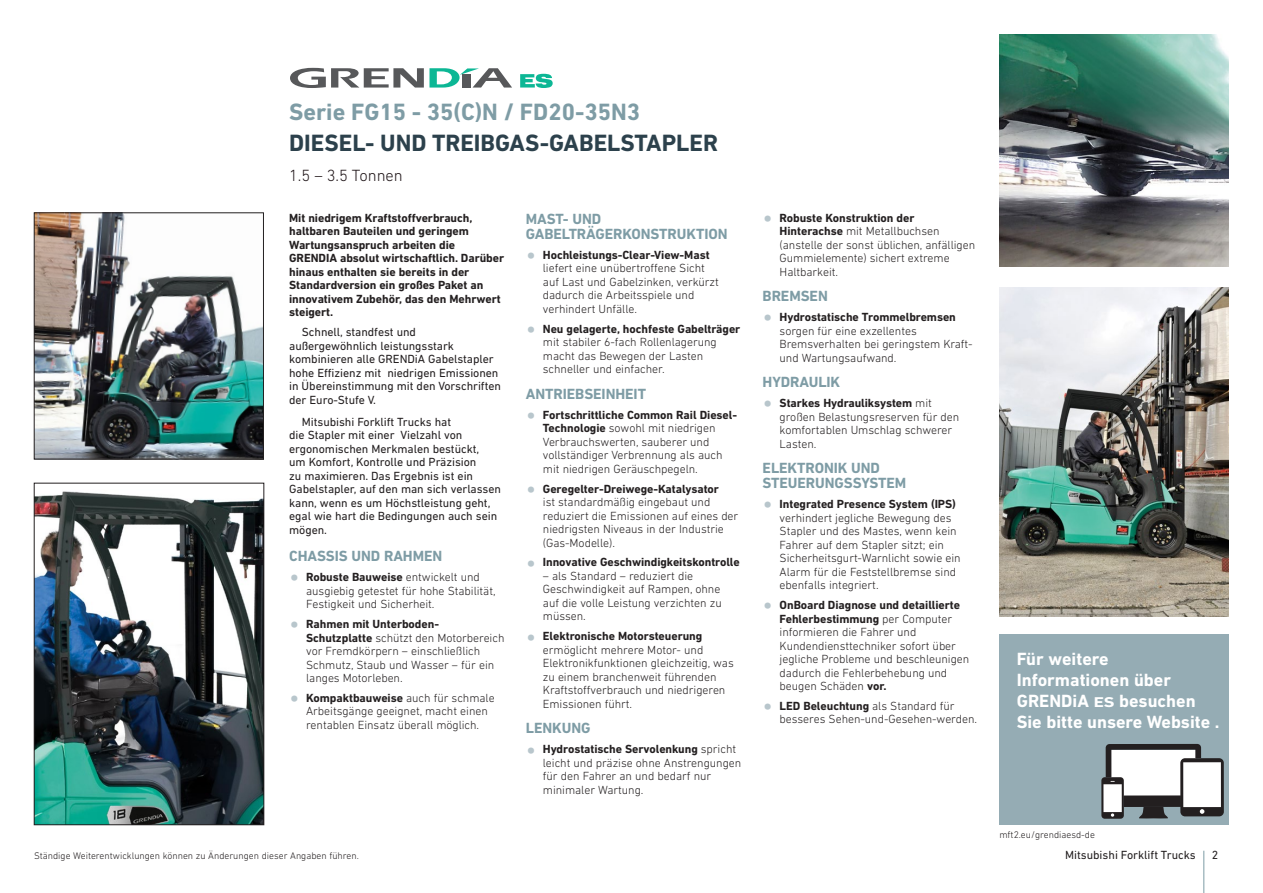
<style>
.page{position:relative;width:1263px;height:893px;background:#fff}
.page>*{position:absolute;margin:0;border:0;box-sizing:border-box;transform-origin:0 0}
.Inside_FormFactor_Norm{font:700 24px "DIN Next LT Pro";color:#2c414c}
.Inside_Series_Name_Norm{font:700 24px "DIN Next LT Pro";color:#7e9ca5}
.Boxout-Header{font:700 18px/21px "DIN Next LT Pro";color:#fff}
.Inside_Capacity_Norm{font:300 16.5px "DIN Next LT Pro";color:#23191c}
.TOP_FEATURES_Section_header{font:700 15px/15px "DIN Next LT Pro";letter-spacing:-.005em;color:#7e9ca5}
.t1{font:300 12px/13.5px "DIN Next LT Pro";letter-spacing:-.005em;color:#231f20}
.Body_regular_LAST{font:12px/13.5px "DIN Next LT Pro";letter-spacing:-.005em;color:#231f20}
.FAB_Body_LEAD_-_N{font:700 12px/13.5px "DIN Next LT Pro";letter-spacing:-.005em;color:#231f20}
.BODY_Smallprint_Norm{font:300 9.75px "DIN Next LT Pro";color:#231f20}
.s1{font-weight:400;font-size:24px;color:#b8c6cc}
.s2{font-weight:700}
.s3{font-size:14.4px}
</style>
<div class="page">
<div style="left:999px;top:634px;width:230px;height:191px;background:#95acb4"></div>
<img style="left:36px;top:215px;width:226px;height:242px">
<div style="left:34px;top:213px;width:230px;height:246px;border:1px solid #231f20"></div>
<img style="left:999px;top:288px;width:230px;height:328px">
<img style="left:999px;top:34px;width:230px;height:233px">
<svg style="left:290px;top:68px;width:222px;height:20px"></svg>
<svg style="left:520px;top:74px;width:33px;height:14px"></svg>
<div style="left:1111px;top:750px;width:84px;height:46px;background:#fff"></div>
<svg style="left:1139px;top:807px;width:29px;height:12px"></svg>
<div style="left:1101px;top:777px;width:23px;height:42px;background:#231f20;border-radius:3px"></div>
<svg style="left:1111px;top:813px;width:3px;height:4px"></svg>
<div style="left:1103px;top:784px;width:19px;height:28px;background:#fff"></div>
<div style="left:1180px;top:758px;width:44px;height:58px;background:#231f20;border-radius:5px"></div>
<svg style="left:1200px;top:809px;width:4px;height:5px"></svg>
<div style="left:1183px;top:762px;width:38px;height:45px;background:#fff"></div>
<svg style="left:1106px;top:744px;width:95px;height:38px"></svg>
<div style="left:1124px;top:795px;width:57px;height:12px;background:#231f20"></div>
<img style="left:36px;top:491px;width:226px;height:332px">
<div style="left:34px;top:483px;width:230px;height:342px;border:1px solid #231f20"></div>
<hr style="left:1203px;top:851px;width:1px;height:42px;background:#7e9ca5">
<p class="Inside_Series_Name_Norm" style="left:289px;top:98px;width:352px">Serie FG15 - 35(C)N / FD20-35N3</p>
<p class="Inside_FormFactor_Norm" style="left:289px;top:129px;width:430px">DIESEL- UND TREIBGAS-GABELSTAPLER</p>
<p class="Inside_Capacity_Norm" style="left:289px;top:165px;width:115px">1.5 – 3.5 Tonnen</p>
<p class="FAB_Body_LEAD_-_N" style="left:289px;top:211px;width:216px">Mit niedrigem Kraftstoffverbrauch, haltbaren Bauteilen und geringem Wartungsanspruch arbeiten die GRENDIA absolut wirtschaftlich. Darüber hinaus enthalten sie bereits in der Standardversion ein großes Paket an innovativem Zubehör, das den Mehrwert steigert.</p>
<p class="Body_regular_LAST" style="left:289px;top:325px;width:213px;text-indent:13px">Schnell, standfest und außergewöhnlich leistungsstark kombinieren alle GRENDiA Gabelstapler hohe Effizienz mit niedrigen Emissionen in Übereinstimmung mit den Vorschriften der Euro-Stufe V.</p>
<p class="Body_regular_LAST" style="left:289px;top:415px;width:213px;text-indent:13px">Mitsubishi Forklift Trucks hat<br>die Stapler mit einer Vielzahl von ergonomischen Merkmalen bestückt,<br>um Komfort, Kontrolle und Präzision<br>zu maximieren. Das Ergebnis ist ein Gabelstapler, auf den man sich verlassen kann, wenn es um Höchstleistung geht, egal wie hart die Bedingungen auch sein mögen.</p>
<p class="TOP_FEATURES_Section_header" style="left:289px;top:549px;width:155px">CHASSIS UND RAHMEN</p>
<p class="t1" style="left:306px;top:570px;width:191px;text-indent:-17px"><span class="s1">•</span> <span class="s2">Robuste Bauweise</span> entwickelt und ausgiebig getestet für hohe Stabilität,<br>Festigkeit und Sicherheit.</p>
<p class="t1" style="left:306px;top:617px;width:200px;text-indent:-17px"><span class="s1">•</span> <span class="s2">Rahmen mit Unterboden-<br>Schutzplatte</span> schützt den Motorbereich vor Fremdkörpern – einschließlich<br>Schmutz, Staub und Wasser – für ein langes Motorleben.</p>
<p class="t1" style="left:306px;top:691px;width:190px;text-indent:-17px"><span class="s1">•</span> <span class="s2">Kompaktbauweise</span> auch für schmale<br>Arbeitsgänge geeignet, macht einen rentablen Einsatz überall möglich.</p>
<p class="BODY_Smallprint_Norm" style="left:34px;top:850px;width:326px">Ständige Weiterentwicklungen können zu Änderungen dieser Angaben führen.</p>
<p class="TOP_FEATURES_Section_header" style="left:526px;top:211px;width:203px">MAST- UND<br>GABELTRÄGERKONSTRUKTION</p>
<p class="t1" style="left:543px;top:248px;width:177px;text-indent:-17px"><span class="s1">•</span> <span class="s2">Hochleistungs-Clear-View-Mast </span>liefert eine unübertroffene Sicht auf Last und Gabelzinken, verkürzt dadurch die Arbeitsspiele und verhindert Unfälle.</p>
<p class="t1" style="left:543px;top:322px;width:199px;text-indent:-17px"><span class="s1">•</span> <span class="s2">Neu gelagerte, hochfeste Gabelträger </span>mit stabiler 6-fach Rollenlagerung macht das Bewegen der Lasten schneller und einfacher.</p>
<p class="TOP_FEATURES_Section_header" style="left:526px;top:386px;width:122px">ANTRIEBSEINHEIT</p>
<p class="t1" style="left:543px;top:408px;width:196px;text-indent:-17px"><span class="s1">•</span> <span class="s2">Fortschrittliche Common Rail Diesel-Technologie</span> sowohl mit niedrigen Verbrauchswerten, sauberer und vollständiger Verbrennung als auch mit niedrigen Geräuschpegeln.</p>
<p class="t1" style="left:543px;top:482px;width:197px;text-indent:-17px"><span class="s1">•</span> <span class="s2">Geregelter-Dreiwege-Katalysator<br></span>ist standardmäßig eingebaut und reduziert die Emissionen auf eines der niedrigsten Niveaus in der Industrie (Gas-Modelle).</p>
<p class="FAB_Body_LEAD_-_N" style="left:526px;top:555px;width:215px"><span class="s1">•</span> Innovative Geschwindigkeitskontrolle</p>
<p class="t1" style="left:543px;top:569px;width:180px">– als Standard – reduziert die<br>Geschwindigkeit auf Rampen, ohne auf die volle Leistung verzichten zu müssen.</p>
<p class="t1" style="left:543px;top:629px;width:192px;text-indent:-17px"><span class="s1">•</span> <span class="s2">Elektronische Motorsteuerung </span>ermöglicht mehrere Motor- und<br>Elektronikfunktionen gleichzeitig, was zu einem branchenweit führenden<br>Kraftstoffverbrauch und niedrigeren<br>Emissionen führt.</p>
<p class="TOP_FEATURES_Section_header" style="left:526px;top:721px;width:66px">LENKUNG</p>
<p class="t1" style="left:543px;top:742px;width:200px;text-indent:-17px"><span class="s1">•</span> <span class="s2">Hydrostatische Servolenkung</span> spricht leicht und präzise ohne Anstrengungen für den Fahrer an und bedarf nur minimaler Wartung.</p>
<p class="t1" style="left:780px;top:211px;width:197px;text-indent:-17px"><span class="s1">•</span> <span class="s2">Robuste Konstruktion der<br>Hinterachse</span> mit Metallbuchsen (anstelle der sonst üblichen, anfälligen<br>Gummielemente) sichert extreme<br>Haltbarkeit.</p>
<p class="TOP_FEATURES_Section_header" style="left:763px;top:289px;width:67px">BREMSEN</p>
<p class="t1" style="left:780px;top:310px;width:194px;text-indent:-17px"><span class="s1">•</span> <span class="s2">Hydrostatische Trommelbremsen </span>sorgen für eine exzellentes<br>Bremsverhalten bei geringstem Kraft&shy;und Wartungsaufwand.</p>
<p class="TOP_FEATURES_Section_header" style="left:763px;top:375px;width:79px">HYDRAULIK</p>
<p class="t1" style="left:780px;top:396px;width:181px;text-indent:-17px"><span class="s1">•</span> <span class="s2">Starkes Hydrauliksystem</span> mit großen Belastungsreserven für den komfortablen Umschlag schwerer<br>Lasten.</p>
<p class="TOP_FEATURES_Section_header" style="left:763px;top:461px;width:145px">ELEKTRONIK UND<br>STEUERUNGSSYSTEM</p>
<p class="t1" style="left:780px;top:497px;width:183px;text-indent:-17px"><span class="s1">•</span> <span class="s2">Integrated Presence System (IPS) </span>verhindert jegliche Bewegung des Stapler und des Mastes, wenn kein Fahrer auf dem Stapler sitzt; ein Sicherheitsgurt-Warnlicht sowie ein Alarm für die Feststellbremse sind ebenfalls integriert.</p>
<p class="t1" style="left:780px;top:598px;width:191px;text-indent:-17px"><span class="s1">•</span> <span class="s2">OnBoard Diagnose und detaillierte<br>Fehlerbestimmung</span> per Computer informieren die Fahrer und<br>Kundendiensttechniker sofort über jegliche Probleme und beschleunigen dadurch die Fehlerbehebung und beugen Schäden <span class="s2">vor.</span></p>
<p class="t1" style="left:780px;top:699px;width:199px;text-indent:-17px"><span class="s1">•</span> <span class="s2">LED Beleuchtung</span> als Standard für besseres Sehen-und-Gesehen-werden.</p>
<p class="Boxout-Header" style="left:1017px;top:648px;width:204px">Für weitere<br>Informationen über<br>GRENDiA <span class="s3">ES</span> besuchen<br>Sie bitte unsere Website .</p>
<p class="BODY_Smallprint_Norm" style="left:999px;top:829px;width:97px">mft2.eu/grendiaesd-de</p>
<p class="Body_regular_LAST" style="left:1065px;top:848px;width:132px">Mitsubishi Forklift Trucks</p>
<p class="Body_regular_LAST" style="left:1212px;top:848px;width:8px">2</p>
</div>
